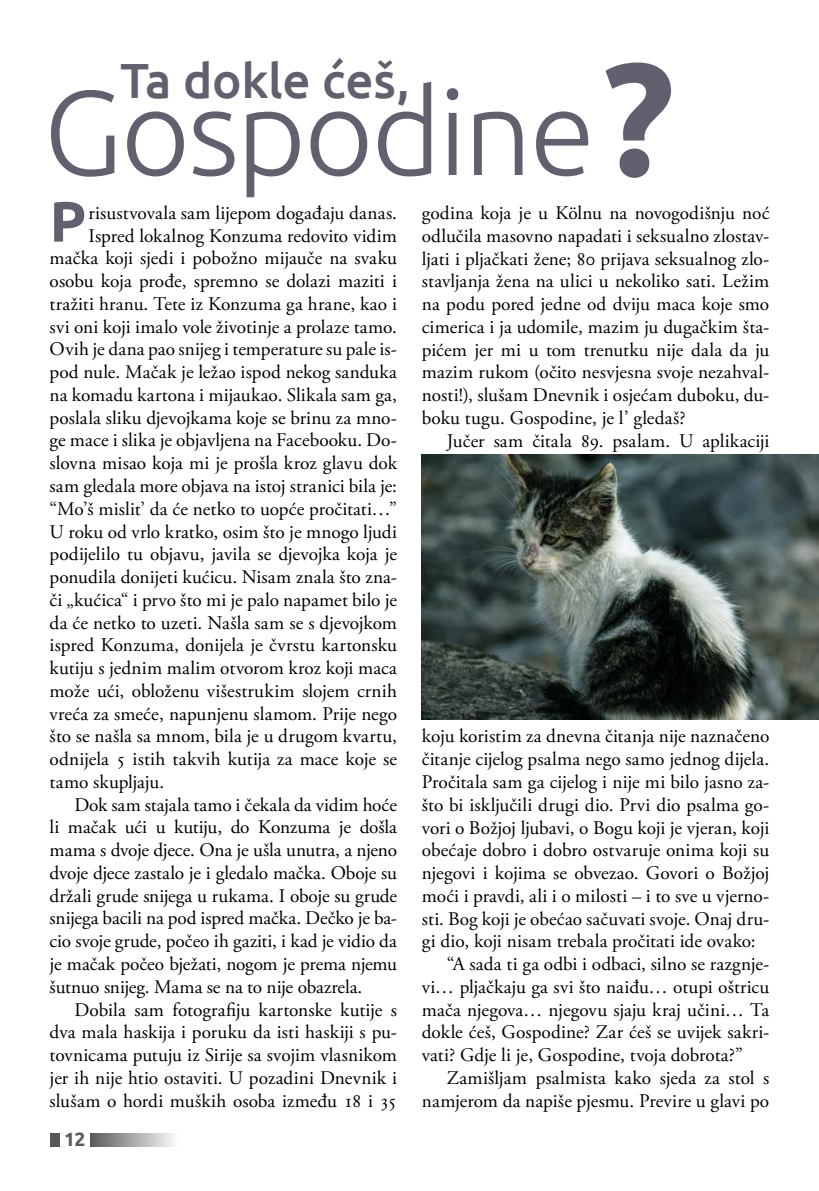
<style>
.page{position:relative;width:819px;height:1191px;background:#fff}
.page>*{position:absolute;margin:0;border:0;box-sizing:border-box;transform-origin:0 0}
.t1{font:300 120.05px "Ubuntu";letter-spacing:-.02em;color:#62606f}
.t2{font:700 56.88px "Ubuntu";color:#62606f}
.t3{font:500 49.35px "Ubuntu";letter-spacing:-.005em;color:#62606f}
.t4{font:19.25px/22.8px "Adobe Garamond Pro";letter-spacing:.005em;color:#000;text-align:justify}
.t5{font:700 19.25px "Ubuntu";color:#58595b}
.s1{font-weight:700;font-size:159.78px}
</style>
<div class="page">
<img style="left:422px;top:454px;width:397px;height:265px">
<div style="left:50px;top:1133px;width:10px;height:13px;background:#58595b"></div>
<svg style="left:90px;top:1133px;width:83px;height:13px"></svg>
<h3 class="t3" style="left:120px;top:49px;width:290px">Ta dokle ćeš,</h3>
<h1 class="t1" style="left:43px;top:60px;width:633px">Gospodine<span class="s1">?</span></h1>
<h2 class="t2" style="left:50px;top:187px;width:38px">P</h2>
<p class="t4" style="left:88px;top:202px;width:310px">risustvovala sam lijepom događaju danas.</p>
<p class="t4" style="left:88px;top:225px;width:310px">Ispred lokalnog Konzuma redovito vidim</p>
<p class="t4" style="left:50px;top:247px;width:349px">mačka koji sjedi i pobožno mijauče na svaku</p>
<p class="t4" style="left:50px;top:270px;width:349px">osobu koja prođe, spremno se dolazi maziti i</p>
<p class="t4" style="left:50px;top:293px;width:349px">tražiti hranu. Tete iz Konzuma ga hrane, kao i</p>
<p class="t4" style="left:50px;top:316px;width:349px">svi oni koji imalo vole životinje a prolaze tamo.</p>
<p class="t4" style="left:50px;top:339px;width:349px">Ovih je dana pao snijeg i temperature su pale is-</p>
<p class="t4" style="left:50px;top:361px;width:349px">pod nule. Mačak je ležao ispod nekog sanduka</p>
<p class="t4" style="left:50px;top:384px;width:349px">na komadu kartona i mijaukao. Slikala sam ga,</p>
<p class="t4" style="left:50px;top:407px;width:349px">poslala sliku djevojkama koje se brinu za mno-</p>
<p class="t4" style="left:50px;top:430px;width:349px">ge mace i slika je objavljena na Facebooku. Do-</p>
<p class="t4" style="left:50px;top:452px;width:349px">slovna misao koja mi je prošla kroz glavu dok</p>
<p class="t4" style="left:50px;top:475px;width:349px">sam gledala more objava na istoj stranici bila je:</p>
<p class="t4" style="left:50px;top:498px;width:349px">“Mo’š mislit’ da će netko to uopće pročitati…”</p>
<p class="t4" style="left:50px;top:521px;width:349px">U roku od vrlo kratko, osim što je mnogo ljudi</p>
<p class="t4" style="left:50px;top:543px;width:349px">podijelilo tu objavu, javila se djevojka koja je</p>
<p class="t4" style="left:50px;top:566px;width:349px">ponudila donijeti kućicu. Nisam znala što zna-</p>
<p class="t4" style="left:50px;top:589px;width:349px">či „kućica“ i prvo što mi je palo napamet bilo je</p>
<p class="t4" style="left:50px;top:612px;width:349px">da će netko to uzeti. Našla sam se s djevojkom</p>
<p class="t4" style="left:50px;top:634px;width:349px">ispred Konzuma, donijela je čvrstu kartonsku</p>
<p class="t4" style="left:50px;top:657px;width:349px">kutiju s jednim malim otvorom kroz koji maca</p>
<p class="t4" style="left:50px;top:680px;width:349px">može ući, obloženu višestrukim slojem crnih</p>
<p class="t4" style="left:50px;top:703px;width:349px">vreća za smeće, napunjenu slamom. Prije nego</p>
<p class="t4" style="left:50px;top:725px;width:349px">što se našla sa mnom, bila je u drugom kvartu,</p>
<p class="t4" style="left:50px;top:748px;width:349px">odnijela 5 istih takvih kutija za mace koje se</p>
<p class="t4" style="left:50px;top:771px;width:116px">tamo skupljaju.</p>
<p class="t4" style="left:74px;top:794px;width:324px">Dok sam stajala tamo i čekala da vidim hoće</p>
<p class="t4" style="left:50px;top:816px;width:349px">li mačak ući u kutiju, do Konzuma je došla</p>
<p class="t4" style="left:50px;top:839px;width:349px">mama s dvoje djece. Ona je ušla unutra, a njeno</p>
<p class="t4" style="left:50px;top:862px;width:349px">dvoje djece zastalo je i gledalo mačka. Oboje su</p>
<p class="t4" style="left:50px;top:885px;width:349px">držali grude snijega u rukama. I oboje su grude</p>
<p class="t4" style="left:50px;top:907px;width:349px">snijega bacili na pod ispred mačka. Dečko je ba-</p>
<p class="t4" style="left:50px;top:930px;width:349px">cio svoje grude, počeo ih gaziti, i kad je vidio da</p>
<p class="t4" style="left:50px;top:953px;width:349px">je mačak počeo bježati, nogom je prema njemu</p>
<p class="t4" style="left:50px;top:976px;width:314px">šutnuo snijeg. Mama se na to nije obazrela.</p>
<p class="t4" style="left:74px;top:998px;width:324px">Dobila sam fotografiju kartonske kutije s</p>
<p class="t4" style="left:50px;top:1021px;width:349px">dva mala haskija i poruku da isti haskiji s pu-</p>
<p class="t4" style="left:50px;top:1044px;width:349px">tovnicama putuju iz Sirije sa svojim vlasnikom</p>
<p class="t4" style="left:50px;top:1067px;width:349px">jer ih nije htio ostaviti. U pozadini Dnevnik i</p>
<p class="t4" style="left:50px;top:1089px;width:349px">slušam o hordi muških osoba između 18 i 35</p>
<p class="t5" style="left:64px;top:1127px;width:23px">12</p>
<p class="t4" style="left:422px;top:202px;width:349px">godina koja je u Kölnu na novogodišnju noć odlučila masovno napadati i seksualno zlostav&shy;ljati i pljačkati žene; 80 prijava seksualnog zlo&shy;stavljanja žena na ulici u nekoliko sati. Ležim na podu pored jedne od dviju maca koje smo cimerica i ja udomile, mazim ju dugačkim šta&shy;pićem jer mi u tom trenutku nije dala da ju mazim rukom (očito nesvjesna svoje nezahval&shy;nosti!), slušam Dnevnik i osjećam duboku, du&shy;boku tugu. Gospodine, je l’ gledaš?</p>
<p class="t4" style="left:446px;top:430px;width:324px">Jučer sam čitala 89. psalam. U aplikaciji</p>
<p class="t4" style="left:422px;top:725px;width:349px">koju koristim za dnevna čitanja nije naznačeno</p>
<p class="t4" style="left:422px;top:748px;width:349px">čitanje cijelog psalma nego samo jednog dijela.</p>
<p class="t4" style="left:422px;top:771px;width:349px">Pročitala sam ga cijelog i nije mi bilo jasno za-</p>
<p class="t4" style="left:422px;top:794px;width:349px">što bi isključili drugi dio. Prvi dio psalma go-</p>
<p class="t4" style="left:422px;top:816px;width:349px">vori o Božjoj ljubavi, o Bogu koji je vjeran, koji</p>
<p class="t4" style="left:422px;top:839px;width:349px">obećaje dobro i dobro ostvaruje onima koji su</p>
<p class="t4" style="left:422px;top:862px;width:349px">njegovi i kojima se obvezao. Govori o Božjoj</p>
<p class="t4" style="left:422px;top:885px;width:349px">moći i pravdi, ali i o milosti – i to sve u vjerno-</p>
<p class="t4" style="left:422px;top:907px;width:349px">sti. Bog koji je obećao sačuvati svoje. Onaj dru-</p>
<p class="t4" style="left:422px;top:930px;width:335px">gi dio, koji nisam trebala pročitati ide ovako:</p>
<p class="t4" style="left:446px;top:953px;width:324px">“A sada ti ga odbi i odbaci, silno se razgnje-</p>
<p class="t4" style="left:422px;top:976px;width:349px">vi… pljačkaju ga svi što naiđu… otupi oštricu</p>
<p class="t4" style="left:422px;top:998px;width:349px">mača njegova… njegovu sjaju kraj učini… Ta</p>
<p class="t4" style="left:422px;top:1021px;width:349px">dokle ćeš, Gospodine? Zar ćeš se uvijek sakri-</p>
<p class="t4" style="left:422px;top:1044px;width:322px">vati? Gdje li je, Gospodine, tvoja dobrota?”</p>
<p class="t4" style="left:446px;top:1067px;width:324px">Zamišljam psalmista kako sjeda za stol s</p>
<p class="t4" style="left:422px;top:1089px;width:349px">namjerom da napiše pjesmu. Previre u glavi po</p>
</div>
